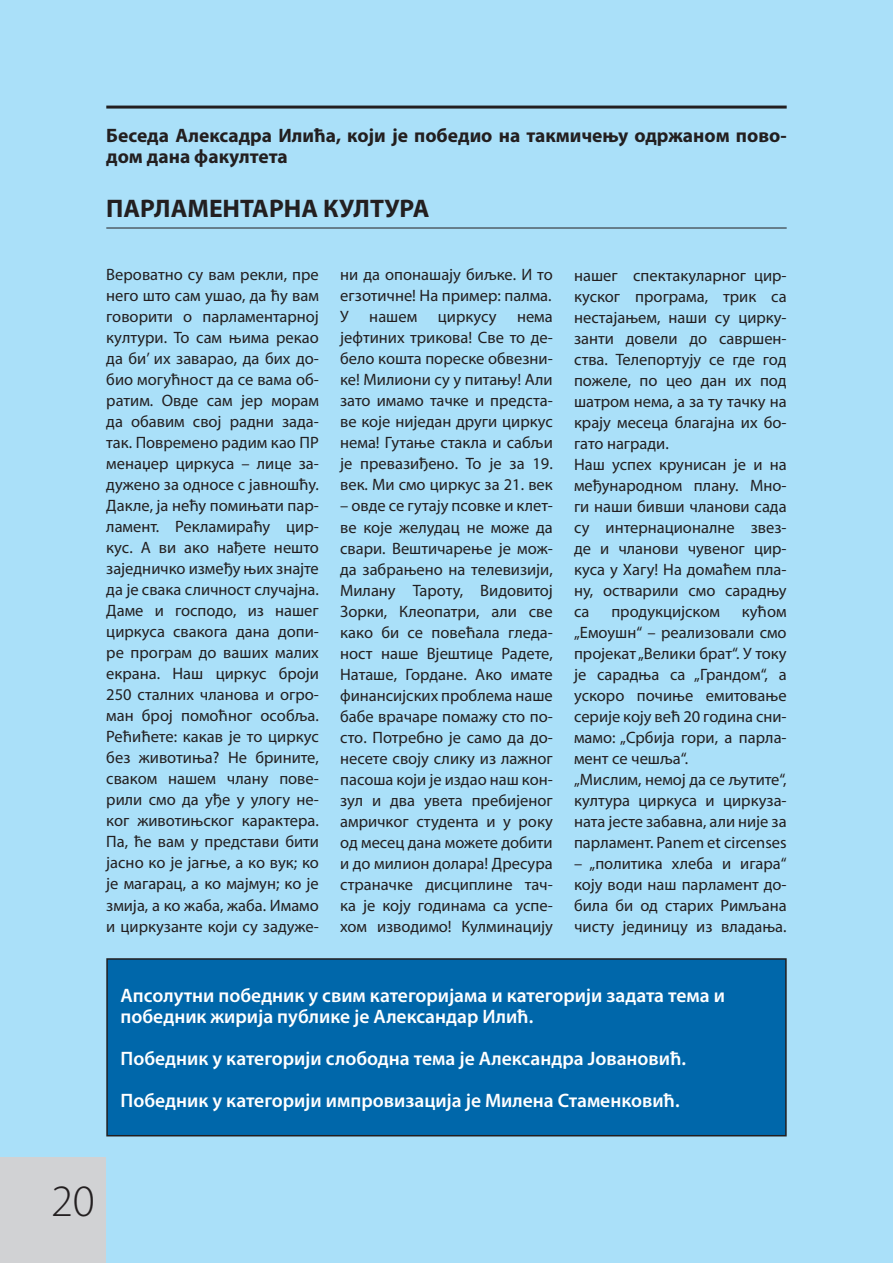
<style>
.page{position:relative;width:893px;height:1263px;background:#aae0f9}
.page>*{position:absolute;margin:0;border:0;box-sizing:border-box;transform-origin:0 0}
.t1{font:300 45px "Myriad Pro";color:#231f20}
.t2{font:700 25.5px "Myriad Pro";color:#231f20}
.t3{font:600 19.5px/21px "Myriad Pro";color:#fff}
.t4{font:700 19.5px/21px "Myriad Pro";color:#231f20}
.t5{font:16.5px/21px "Myriad Pro";color:#231f20;text-align:justify}
</style>
<div class="page">
<div style="left:107px;top:959px;width:679px;height:177px;background:#0067aa"></div>
<div style="left:106px;top:958px;width:681px;height:178px;border:2px solid #231f20"></div>
<hr style="left:106px;top:228px;width:681px;height:1px;background:#231f20">
<div style="left:0;top:1157px;width:106px;height:106px;background:#d1d2d4"></div>
<hr style="left:106px;top:106px;width:681px;height:3px;background:#231f20">
<p class="t4" style="left:106px;top:124px;width:682px">Беседа Алексадра Илића, који је победио на такмичењу одржаном пово&shy;дом дана факултета</p>
<h2 class="t2" style="left:106px;top:192px;width:325px">ПАРЛАМЕНТАРНА КУЛТУРА</h2>
<p class="t5" style="left:106px;top:264px;width:214px">Вероватно су вам рекли, пре него што сам ушао, да ћу вам говорити о парламентарној култури. То сам њима рекао да би’ их заварао, да бих до&shy;био могућност да се вама об&shy;ратим. Овде сам јер морам да обавим свој радни зада&shy;так. Повремено радим као ПР менаџер циркуса – лице за&shy;дужено за односе с јавношћу.<br>Дакле, ја нећу помињати пар&shy;ламент. Рекламираћу цир&shy;кус. А ви ако нађете нешто заједничко између њих знајте да је свака сличност случајна.<br>Даме и господо, из нашег циркуса свакога дана допи&shy;ре програм до ваших малих екрана. Наш циркус броји 250 сталних чланова и огро&shy;ман број помоћног особља.<br>Рећићете: какав је то циркус без животиња? Не брините, сваком нашем члану пове&shy;рили смо да уђе у улогу не&shy;ког животињског карактера.<br>Па, ће вам у представи бити јасно ко је јагње, а ко вук; ко је магарац, а ко мајмун; ко је змија, а ко жаба, жаба. Имамо и циркузанте који су задуже-</p>
<p class="t5" style="left:340px;top:264px;width:214px">ни да опонашају биљке. И то егзотичне! На пример: палма.<br>У нашем циркусу нема јефтиних трикова! Све то де&shy;бело кошта пореске обвезни&shy;ке! Милиони су у питању! Али зато имамо тачке и предста&shy;ве које ниједан други циркус нема! Гутање стакла и сабљи је превазиђено. То је за 19. век. Ми смо циркус за 21. век</p>
<p class="t5" style="left:340px;top:495px;width:214px">– овде се гутају псовке и клет&shy;ве које желудац не може да свари. Вештичарење је мож&shy;да забрањено на телевизији, Милану Тароту, Видовитој Зорки, Клеопатри, али све како би се повећала гледа&shy;ност наше Вјештице Радете, Наташе, Гордане. Ако имате финансијских проблема наше бабе врачаре помажу сто по&shy;сто. Потребно је само да до&shy;несете своју слику из лажног пасоша који је издао наш кон&shy;зул и два увета пребијеног амричког студента и у року од месец дана можете добити и до милион долара! Дресура страначке дисциплине тач&shy;ка је коју годинама са успе&shy;хом изводимо! Кулминацију</p>
<p class="t5" style="left:574px;top:264px;width:214px;text-align:left">нашег спектакуларног цир&shy;куског програма, трик са нестајањем, наши су цирку&shy;занти довели до савршен&shy;ства. Телепортују се где год пожеле, по цео дан их под шатром нема, а за ту тачку на крају месеца благајна их бо&shy;гато награди.<br>Наш успех крунисан је и на међународном плану. Мно&shy;ги наши бивши чланови сада су интернационалне звез&shy;де и чланови чувеног цир&shy;куса у Хагу! На домаћем пла&shy;ну, остварили смо сарадњу са</p>
<p class="t5" style="left:574px;top:600px;width:214px;text-align:left;text-indent:168px">кућом „Емоушн“ – реализовали смо пројекат „Велики брат“. У току је сарадња са „Грандом“, а ускоро почиње емитовање серије коју већ 20 година сни&shy;мамо: „Србија гори, а парла&shy;мент се чешља“.<br>„Мислим, немој да се љутите“, култура циркуса и циркуза&shy;ната јесте забавна, али није за парламент. Panem et circenses</p>
<p class="t5" style="left:574px;top:852px;width:214px">– „политика хлеба и игара“ коју води наш парламент до&shy;била би од старих Римљана чисту јединицу из владања.</p>
<p class="t5" style="left:611px;top:600px;width:110px">продукцијском</p>
<p class="t3" style="left:121px;top:984px;width:606px">Апсолутни победник у свим категоријама и категорији задата тема и победник жирија публике је Александар Илић.</p>
<p class="t3" style="left:121px;top:1037px;width:567px;line-height:42px">Победник у категорији слободна тема је Александра Јовановић.<br>Победник у категорији импровизација је Милена Стаменковић.</p>
<h1 class="t1" style="left:51px;top:1176px;width:45px">20</h1>
</div>
